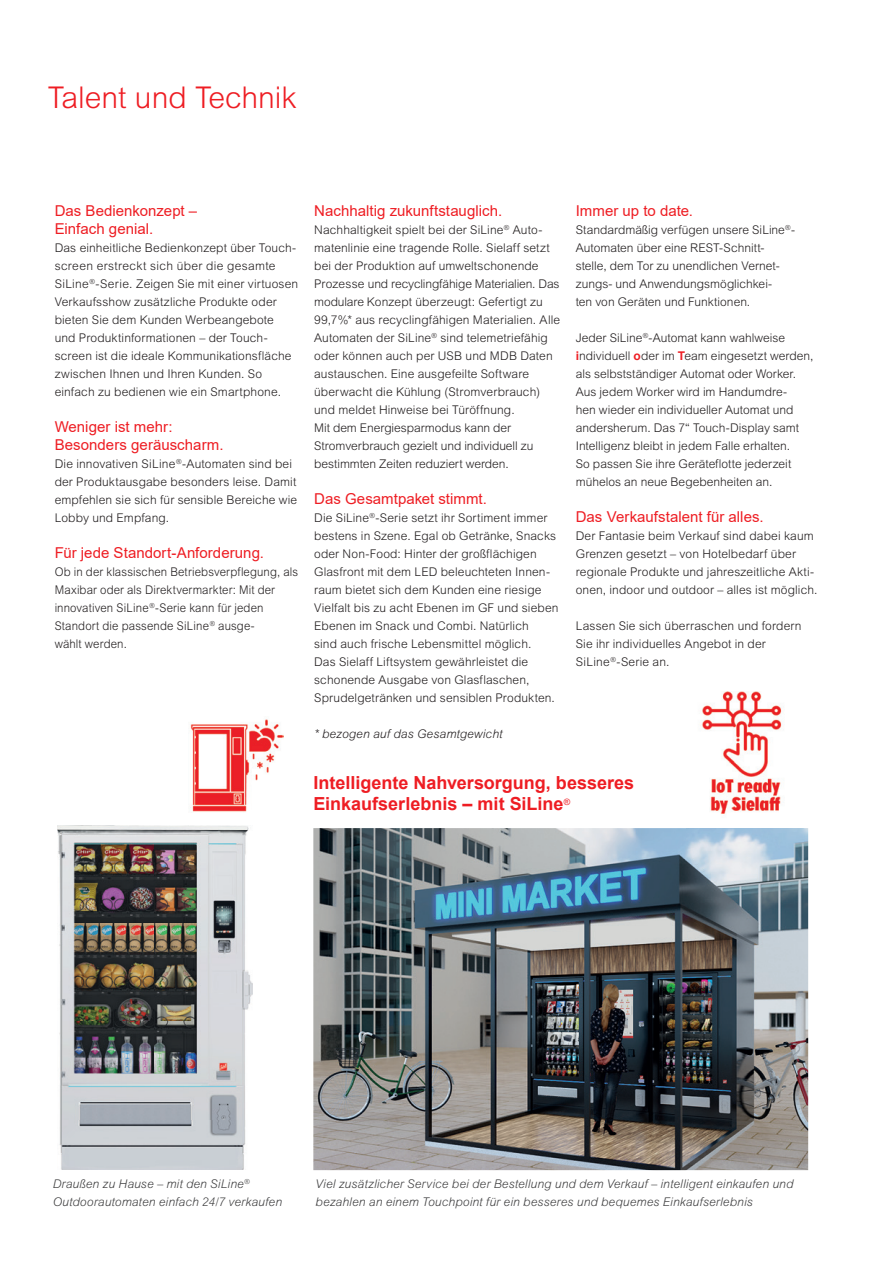
<style>
.page{position:relative;width:872px;height:1263px;background:#fff}
.page>*{position:absolute;margin:0;border:0;box-sizing:border-box;transform-origin:0 0}
.t1{font:300 30px "Arial MT Pro";color:#ee1d23}
.t2{font:700 18px/21px "Arial";color:#ee1d23}
.t3{font:15px/18px "Arial";color:#ee1d23}
.t4{font:300 12px/18px "Arial MT Pro";letter-spacing:.01em;color:#231f20}
.t5{font:italic 300 12px/18px "Arial MT Pro";letter-spacing:.01em;color:#3e3e3f}
.t6{font:300 12px/18px "Arial MT Pro";letter-spacing:.01em;color:#231f20;scale:.95 1}
.t7{font:italic 300 12px "Arial MT Pro";letter-spacing:.01em;color:#231f20}
.s1{font-family:"Arial";font-weight:700;color:#ee1d23}
</style>
<div class="page">
<img style="left:313px;top:828px;width:495px;height:342px">
<img style="left:687px;top:692px;width:117px;height:150px">
<img style="left:57px;top:825px;width:195px;height:344px">
<img style="left:190px;top:719px;width:93px;height:93px">
<h1 class="t1" style="left:48px;top:79px;width:250px">Talent und Technik</h1>
<p class="t3" style="left:55px;top:202px;width:144px">Das Bedienkonzept –<br>Einfach genial.</p>
<p class="t4" style="left:55px;top:239px;width:245px">Das einheitliche Bedienkonzept über Touch&shy;screen erstreckt sich über die gesamte SiLine<sup>®</sup>-Serie. Zeigen Sie mit einer virtuosen Verkaufsshow zusätzliche Produkte oder bieten Sie dem Kunden Werbeangebote<br>und Produktinformationen – der Touch&shy;screen ist die ideale Kommunikationsfläche zwischen Ihnen und Ihren Kunden. So einfach zu bedienen wie ein Smartphone.</p>
<p class="t3" style="left:55px;top:418px;width:170px">Weniger ist mehr:<br>Besonders geräuscharm.</p>
<p class="t4" style="left:55px;top:455px;width:244px">Die innovativen SiLine<sup>®</sup>-Automaten sind bei der Produktausgabe besonders leise. Damit empfehlen sie sich für sensible Bereiche wie Lobby und Empfang.</p>
<p class="t3" style="left:55px;top:544px;width:211px">Für jede Standort-Anforderung.</p>
<p class="t6" style="left:55px;top:563px;width:258px">Ob in der klassischen Betriebsverpflegung, als Maxibar oder als Direktvermarkter: Mit der innovativen SiLine<sup>®</sup>-Serie kann für jeden Standort die passende SiLine<sup>®</sup> ausge-<br>wählt werden.</p>
<p class="t3" style="left:314px;top:202px;width:189px">Nachhaltig zukunftstauglich.</p>
<p class="t4" style="left:314px;top:221px;width:247px">Nachhaltigkeit spielt bei der SiLine<sup>®</sup> Auto&shy;matenlinie eine tragende Rolle. Sielaff setzt bei der Produktion auf umweltschonende Prozesse und recyclingfähige Materialien. Das modulare Konzept überzeugt: Gefertigt zu 99,7%* aus recyclingfähigen Materialien. Alle Automaten der SiLine<sup>®</sup> sind telemetriefähig oder können auch per USB und MDB Daten austauschen. Eine ausgefeilte Software überwacht die Kühlung (Stromverbrauch) und meldet Hinweise bei Türöffnung.<br>Mit dem Energiesparmodus kann der Stromverbrauch gezielt und individuell zu bestimmten Zeiten reduziert werden.</p>
<p class="t3" style="left:314px;top:490px;width:174px">Das Gesamtpaket stimmt.</p>
<p class="t4" style="left:314px;top:509px;width:246px">Die SiLine<sup>®</sup>-Serie setzt ihr Sortiment immer bestens in Szene. Egal ob Getränke, Snacks oder Non-Food: Hinter der großflächigen Glasfront mit dem LED beleuchteten Innen&shy;raum bietet sich dem Kunden eine riesige Vielfalt bis zu acht Ebenen im GF und sieben Ebenen im Snack und Combi. Natürlich<br>sind auch frische Lebensmittel möglich.<br>Das Sielaff Liftsystem gewährleistet die schonende Ausgabe von Glasflaschen, Sprudelgetränken und sensiblen Produkten.</p>
<p class="t7" style="left:314px;top:727px;width:190px">* bezogen auf das Gesamtgewicht</p>
<p class="t3" style="left:576px;top:202px;width:119px">Immer up to date.</p>
<p class="t4" style="left:576px;top:221px;width:221px">Standardmäßig verfügen unsere SiLine<sup>®</sup>- Automaten über eine REST-Schnitt&shy;stelle, dem Tor zu unendlichen Vernet&shy;zungs- und Anwendungsmöglichkei-<br>ten von Geräten und Funktionen.</p>
<p class="t4" style="left:576px;top:329px;width:239px">Jeder SiLine<sup>®</sup>-Automat kann wahlweise <span class="s1">i</span>ndividuell <span class="s1">o</span>der im <span class="s1">T</span>eam eingesetzt werden, als selbstständiger Automat oder Worker.<br>Aus jedem Worker wird im Handumdre-<br>hen wieder ein individueller Automat und andersherum. Das 7“ Touch-Display samt Intelligenz bleibt in jedem Falle erhalten.<br>So passen Sie ihre Geräteflotte jederzeit mühelos an neue Begebenheiten an.</p>
<p class="t3" style="left:576px;top:508px;width:189px">Das Verkaufstalent für alles.</p>
<p class="t4" style="left:576px;top:527px;width:243px">Der Fantasie beim Verkauf sind dabei kaum Grenzen gesetzt – von Hotelbedarf über regionale Produkte und jahreszeitliche Akti&shy;onen, indoor und outdoor – alles ist möglich.</p>
<p class="t4" style="left:576px;top:617px;width:227px">Lassen Sie sich überraschen und fordern<br>Sie ihr individuelles Angebot in der<br>SiLine<sup>®</sup>-Serie an.</p>
<h2 class="t2" style="left:313px;top:772px;width:322px">Intelligente Nahversorgung, besseres<br>Einkaufserlebnis – mit SiLine<sup>®</sup></h2>
<p class="t5" style="left:53px;top:1175px;width:231px">Draußen zu Hause – mit den SiLine<sup>®<br></sup>Outdoorautomaten einfach 24/7 verkaufen</p>
<p class="t5" style="left:315px;top:1175px;width:479px">Viel zusätzlicher Service bei der Bestellung und dem Verkauf – intelligent einkaufen und bezahlen an einem Touchpoint für ein besseres und bequemes Einkaufserlebnis</p>
</div>
